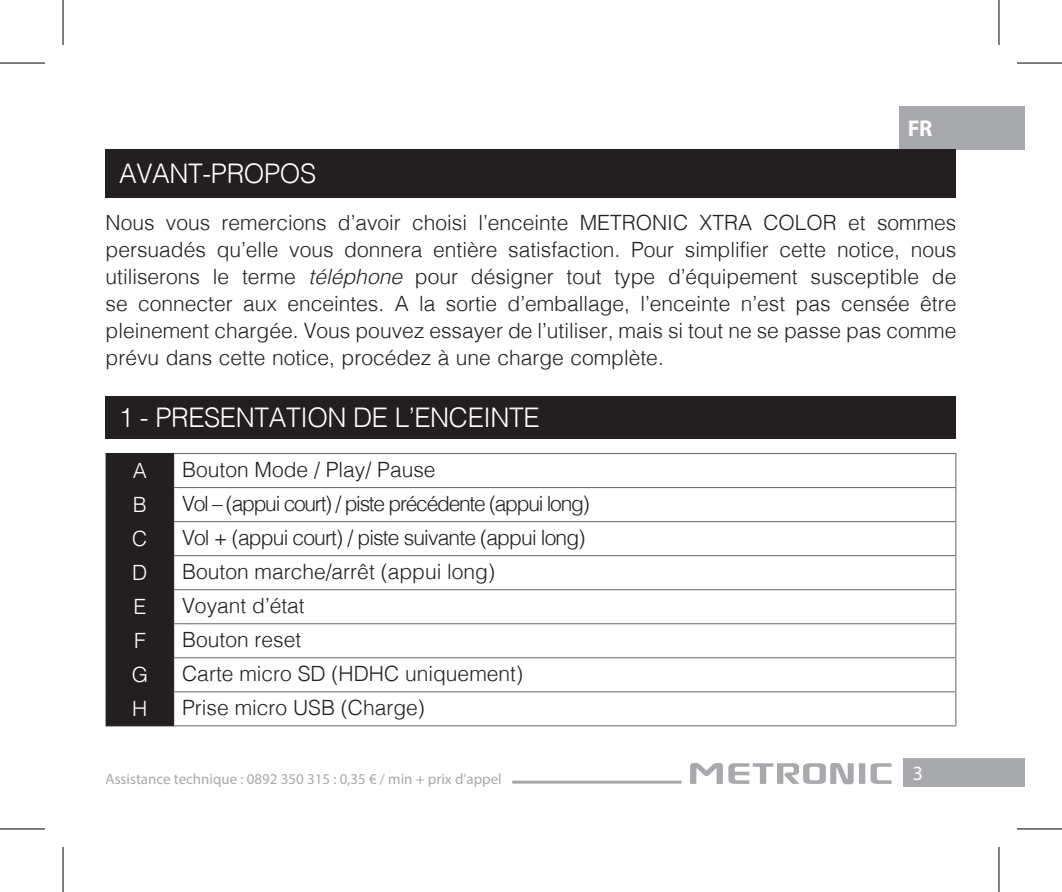
<style>
.page{position:relative;width:1062px;height:892px;background:#fff}
.page>*{position:absolute;margin:0;border:0;box-sizing:border-box;transform-origin:0 0}
.t1{font:300 27px "Helvetica";letter-spacing:-.015em;color:#fff}
.t2{font:700 22.8px "Myriad Pro";color:#fff}
.t3{font:300 21px/27px "Helvetica";color:#231f20;text-align:justify}
.t4{font:300 21px "Helvetica";letter-spacing:-.06em;color:#231f20}
.t5{font:300 21px "Helvetica";letter-spacing:-.04em;color:#231f20}
.t6{font:300 21px "Helvetica";color:#fff}
.t7{font:20.1px "Myriad Pro";color:#fff}
.t8{font:15px "Myriad Pro";color:#a8a9ad}
.s1{font-style:italic}
</style>
<div class="page">
<div style="left:898px;top:106px;width:126px;height:43px;background:#a8a9ad"></div>
<svg style="left:728px;top:763px;width:163px;height:21px"></svg>
<svg style="left:690px;top:763px;width:32px;height:20px"></svg>
<div style="left:903px;top:758px;width:121px;height:28px;background:#a8a9ad"></div>
<hr style="left:512px;top:780px;width:169px;height:3px;background:#a8a9ad">
<div style="left:106px;top:149px;width:850px;height:49px;background:#231f20"></div>
<div style="left:106px;top:396px;width:850px;height:43px;background:#231f20"></div>
<div style="left:107px;top:454px;width:66px;height:271px;background:#231f20"></div>
<hr style="left:174px;top:453px;width:782px;height:1px;background:#6c6d70">
<hr style="left:955px;top:454px;width:1px;height:33px;background:#6c6d70">
<hr style="left:174px;top:487px;width:782px;height:1px;background:#6c6d70">
<hr style="left:955px;top:488px;width:1px;height:33px;background:#6c6d70">
<hr style="left:174px;top:521px;width:782px;height:1px;background:#6c6d70">
<hr style="left:955px;top:522px;width:1px;height:33px;background:#6c6d70">
<hr style="left:955px;top:590px;width:1px;height:33px;background:#6c6d70">
<hr style="left:174px;top:623px;width:782px;height:1px;background:#6c6d70">
<hr style="left:955px;top:624px;width:1px;height:33px;background:#6c6d70">
<hr style="left:174px;top:657px;width:782px;height:1px;background:#6c6d70">
<hr style="left:955px;top:658px;width:1px;height:33px;background:#6c6d70">
<hr style="left:174px;top:691px;width:782px;height:1px;background:#6c6d70">
<hr style="left:955px;top:692px;width:1px;height:33px;background:#6c6d70">
<hr style="left:174px;top:725px;width:782px;height:1px;background:#6c6d70">
<hr style="left:174px;top:555px;width:782px;height:1px;background:#6c6d70">
<hr style="left:955px;top:556px;width:1px;height:33px;background:#6c6d70">
<hr style="left:174px;top:589px;width:782px;height:1px;background:#6c6d70">
<hr style="left:106px;top:453px;width:68px;height:1px;background:#231f20">
<hr style="left:106px;top:454px;width:1px;height:33px;background:#231f20">
<hr style="left:173px;top:454px;width:1px;height:33px;background:#231f20">
<hr style="left:106px;top:487px;width:68px;height:1px;background:#231f20">
<hr style="left:106px;top:488px;width:1px;height:33px;background:#231f20">
<hr style="left:173px;top:488px;width:1px;height:33px;background:#231f20">
<hr style="left:106px;top:521px;width:68px;height:1px;background:#231f20">
<hr style="left:106px;top:522px;width:1px;height:33px;background:#231f20">
<hr style="left:173px;top:522px;width:1px;height:33px;background:#231f20">
<hr style="left:106px;top:555px;width:68px;height:1px;background:#231f20">
<hr style="left:106px;top:556px;width:1px;height:33px;background:#231f20">
<hr style="left:173px;top:556px;width:1px;height:33px;background:#231f20">
<hr style="left:106px;top:589px;width:68px;height:1px;background:#231f20">
<hr style="left:106px;top:590px;width:1px;height:33px;background:#231f20">
<hr style="left:173px;top:590px;width:1px;height:33px;background:#231f20">
<hr style="left:106px;top:623px;width:68px;height:1px;background:#231f20">
<hr style="left:106px;top:624px;width:1px;height:33px;background:#231f20">
<hr style="left:173px;top:624px;width:1px;height:33px;background:#231f20">
<hr style="left:106px;top:657px;width:68px;height:1px;background:#231f20">
<hr style="left:106px;top:658px;width:1px;height:33px;background:#231f20">
<hr style="left:173px;top:658px;width:1px;height:33px;background:#231f20">
<hr style="left:106px;top:691px;width:68px;height:1px;background:#231f20">
<hr style="left:106px;top:692px;width:1px;height:33px;background:#231f20">
<hr style="left:173px;top:692px;width:1px;height:33px;background:#231f20">
<hr style="left:106px;top:725px;width:68px;height:1px;background:#231f20">
<svg style="left:0;top:829px;width:45px;height:1px"></svg>
<svg style="left:1017px;top:829px;width:44px;height:1px"></svg>
<hr style="left:0;top:62px;width:45px;height:2px;background:#000">
<hr style="left:1016px;top:62px;width:45px;height:2px;background:#000">
<hr style="left:0;top:828px;width:45px;height:1px;background:#000">
<hr style="left:1016px;top:828px;width:45px;height:1px;background:#000">
<hr style="left:62px;top:0;width:2px;height:45px;background:#000">
<hr style="left:62px;top:846px;width:2px;height:45px;background:#000">
<hr style="left:998px;top:0;width:1px;height:45px;background:#000">
<hr style="left:998px;top:846px;width:1px;height:45px;background:#000">
<p class="t2" style="left:907px;top:113px;width:26px">FR</p>
<p class="t1" style="left:119px;top:151px;width:199px">AVANT-PROPOS</p>
<p class="t3" style="left:106px;top:207px;width:852px">Nous vous remercions d’avoir choisi l’enceinte METRONIC XTRA COLOR et sommes persuadés qu’elle vous donnera entière satisfaction. Pour simplifier cette notice, nous utiliserons le terme <span class="s1">téléphone</span> pour désigner tout type d’équipement susceptible de se connecter aux enceintes. A la sortie d’emballage, l’enceinte n’est pas censée être pleinement chargée. Vous pouvez essayer de l’utiliser, mais si tout ne se passe pas comme prévu dans cette notice, procédez à une charge complète.</p>
<p class="t1" style="left:119px;top:394px;width:422px">1 - PRESENTATION DE L’ENCEINTE</p>
<p class="t6" style="left:133px;top:452px;width:16px">A</p>
<p class="t3" style="left:182px;top:454px;width:255px">Bouton Mode / Play/ Pause</p>
<p class="t6" style="left:133px;top:486px;width:16px">B</p>
<p class="t4" style="left:182px;top:485px;width:409px">Vol – (appui court) / piste précédente (appui long)</p>
<p class="t6" style="left:132px;top:520px;width:17px">C</p>
<p class="t5" style="left:182px;top:519px;width:404px">Vol + (appui court) / piste suivante (appui long)</p>
<p class="t6" style="left:132px;top:554px;width:17px">D</p>
<p class="t3" style="left:182px;top:556px;width:314px">Bouton marche/arrêt (appui long)</p>
<p class="t6" style="left:133px;top:588px;width:14px">E</p>
<p class="t3" style="left:182px;top:590px;width:124px">Voyant d’état</p>
<p class="t6" style="left:134px;top:623px;width:13px">F</p>
<p class="t3" style="left:182px;top:624px;width:121px">Bouton reset</p>
<p class="t6" style="left:132px;top:657px;width:18px">G</p>
<p class="t3" style="left:182px;top:658px;width:342px">Carte micro SD (HDHC uniquement)</p>
<p class="t6" style="left:132px;top:691px;width:17px">H</p>
<p class="t3" style="left:182px;top:692px;width:244px">Prise micro USB (Charge)</p>
<p class="t8" style="left:106px;top:769px;width:398px">Assistance technique : 0892 350 315 : 0,35 € / min + prix d’appel</p>
<p class="t7" style="left:912px;top:760px;width:12px">3</p>
</div>
